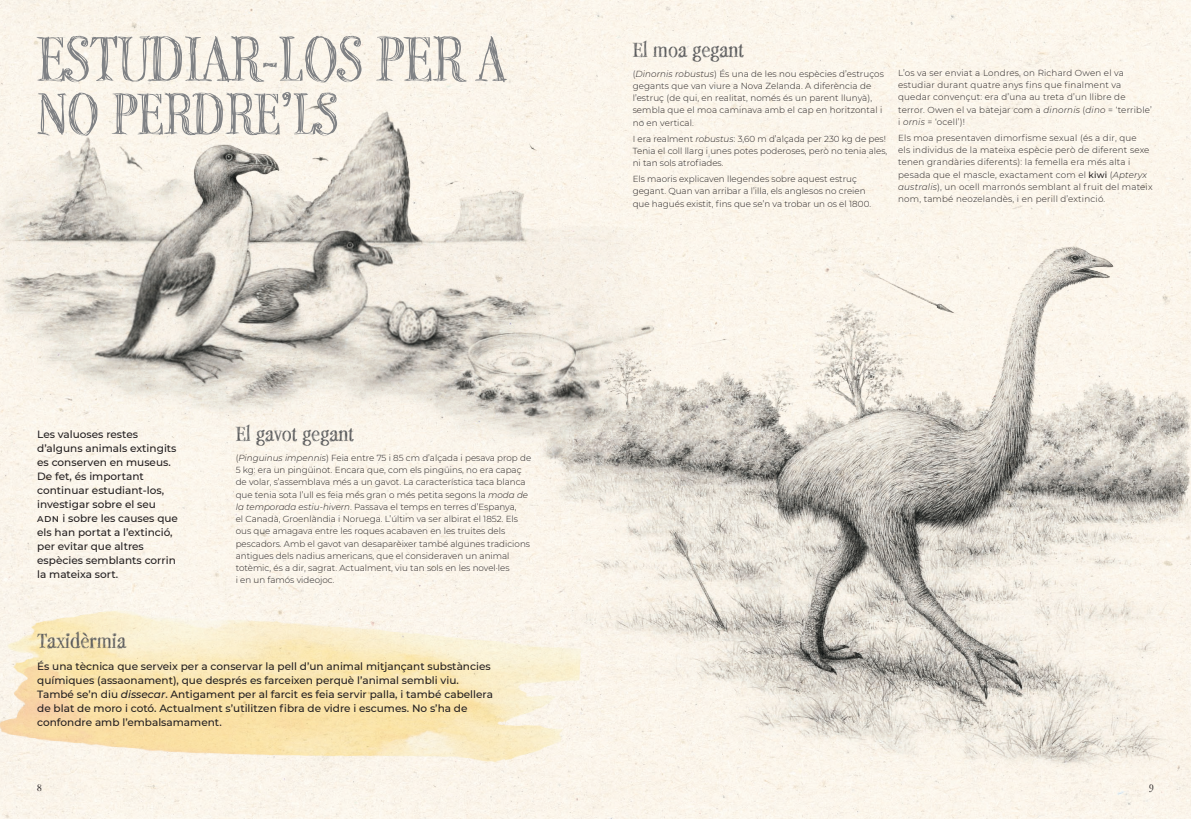
<style>
.page{position:relative;width:1191px;height:819px;background:#fbf5eb}
.page>*{position:absolute;margin:0;border:0;box-sizing:border-box;transform-origin:0 0}
.Titol_2_-_gran{font:70px "P22 Stanyan";letter-spacing:-.01em;color:#808285;scale:.92 1}
.Titol_2_-_gran-2{font:64.75px "P22 Stanyan";letter-spacing:-.01em;color:#808285;scale:.92 1}
.Titol_3{font:22.75px "P22 Stanyan";color:#57585a}
.Destacats{font:500 10.5px/14px "Montserrat";color:#231f20}
.t1{font:10.5px "P22 Stanyan";color:#231f20}
.Text_2_-Inici{font:300 8.75px/12.2px "Montserrat";color:#231f20}
.Text_2{font:300 8.75px/12.2px "Montserrat";letter-spacing:.02em;color:#231f20}
.Text_2-2{font:300 8.75px/12.2px "Montserrat";color:#231f20}
.s1{font-style:italic}
.s2{font-weight:500}
</style>
<div class="page">
<img style="left:0;top:564px;width:584px;height:246px">
<img style="left:0;top:58px;width:672px;height:420px">
<img style="left:506px;top:224px;width:685px;height:565px">
<p class="Titol_2_-_gran" style="left:37px;top:16px;width:511px">ESTUDIAR-LOS PER A</p>
<p class="Titol_2_-_gran-2" style="left:37px;top:74px;width:329px">NO PERDRE’LS</p>
<p class="Destacats" style="left:37px;top:426px;width:142px">Les valuoses restes d’alguns animals extingits es conserven en museus.<br>De fet, és important continuar estudiant-los, investigar sobre el seu adn i sobre les causes que els han portat a l’extinció, per evitar que altres espècies semblants corrin la mateixa sort.</p>
<p class="Titol_3" style="left:236px;top:420px;width:120px">El gavot gegant</p>
<p class="Text_2_-Inici" style="left:236px;top:451px;width:297px">(<span class="s1">Pinguinus impennis</span>) Feia entre 75 i 85 cm d’alçada i pesava prop de 5 kg: era un pingüinot. Encara que, com els pingüins, no era capaç de volar, s’assemblava més a un gavot. La característica taca blanca que tenia sota l’ull es feia més gran o més petita segons la <span class="s1">moda de la temporada estiu-hivern</span>. Passava el temps en terres d’Espanya,<br>el Canadà, Groenlàndia i Noruega. L’últim va ser albirat el 1852. Els ous que amagava entre les roques acabaven en les truites dels pescadors. Amb el gavot van desaparèixer també algunes tradicions antigues dels nadius americans, que el consideraven un animal totèmic, és a dir, sagrat. Actualment, viu tan sols en les novel·les<br>i en un famós videojoc.</p>
<p class="Titol_3" style="left:37px;top:627px;width:90px">Taxidèrmia</p>
<p class="Destacats" style="left:37px;top:658px;width:457px">És una tècnica que serveix per a conservar la pell d’un animal mitjançant substàncies químiques (assaonament), que després es farceixen perquè l’animal sembli viu.<br>També se’n diu <span class="s1">dissecar</span>. Antigament per al farcit es feia servir palla, i també cabellera de blat de moro i cotó. Actualment s’utilitzen fibra de vidre i escumes. No s’ha de confondre amb l’embalsamament.</p>
<p class="Titol_3" style="left:632px;top:36px;width:113px">El moa gegant</p>
<p class="Text_2_-Inici" style="left:632px;top:67px;width:253px">(<span class="s1">Dinornis robustus</span>) És una de les nou espècies d’estruços gegants que van viure a Nova Zelanda. A diferència de l’estruç (de qui, en realitat, només és un parent llunyà), sembla que el moa caminava amb el cap en horitzontal i no en vertical.</p>
<p class="Text_2-2" style="left:632px;top:132px;width:256px">I era realment <span class="s1">robustus</span>: 3,60 m d’alçada per 230 kg de pes!<br>Tenia el coll llarg i unes potes poderoses, però no tenia ales, ni tan sols atrofiades.</p>
<p class="Text_2-2" style="left:632px;top:173px;width:240px">Els maoris explicaven llegendes sobre aquest estruç gegant. Quan van arribar a l’illa, els anglesos no creien que hagués existit, fins que se’n va trobar un os el 1800.</p>
<p class="Text_2" style="left:898px;top:66px;width:255px">L’os va ser enviat a Londres, on Richard Owen el va estudiar durant quatre anys fins que finalment va quedar convençut: era d’una au treta d’un llibre de terror. Owen el va batejar com a <span class="s1">dinornis</span> (<span class="s1">dino</span> = ‘terrible’ i <span class="s1">ornis</span> = ‘ocell’)!</p>
<p class="Text_2" style="left:898px;top:131px;width:256px">Els moa presentaven dimorfisme sexual (és a dir, que<br>els individus de la mateixa espècie però de diferent sexe tenen grandàries diferents): la femella era més alta i pesada que el mascle, exactament com el <span class="s2">kiwi</span> (<span class="s1">Apteryx australis</span>), un ocell marronós semblant al fruit del mateix nom, també neozelandès, i en perill d’extinció.</p>
<p class="t1" style="left:37px;top:781px;width:6px">8</p>
<p class="t1" style="left:1149px;top:781px;width:6px">9</p>
</div>
